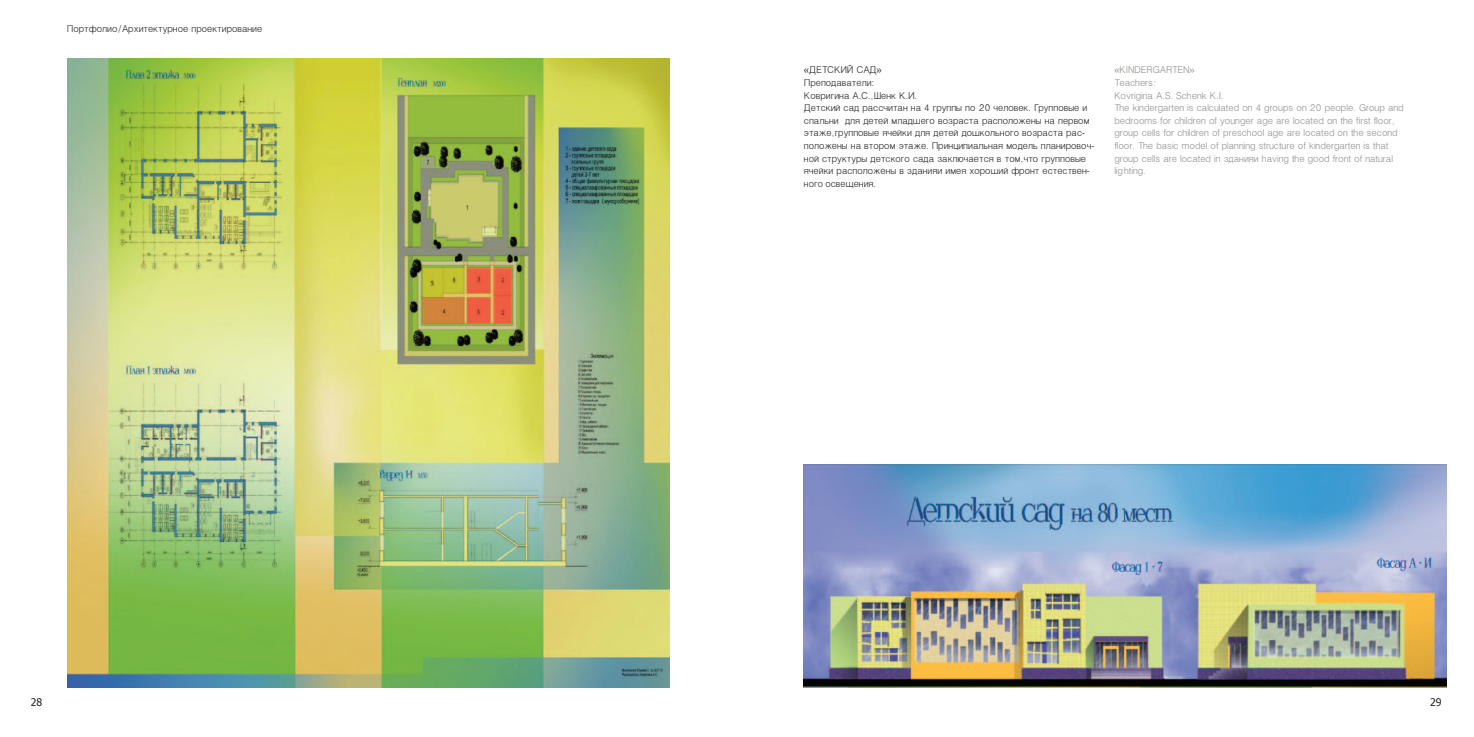
<style>
.page{position:relative;width:1474px;height:737px;background:#fff}
.page>*{position:absolute;margin:0;border:0;box-sizing:border-box;transform-origin:0 0}
.t1{font:10.5px/12.6px "Helvetica Light";color:#231f20}
.t2{font:10.5px/12.6px "Helvetica Light";color:#908e8b}
.t3{font:10.5px "Tahoma";color:#231f20}
.s1{font-family:"Mongolian Baiti"}
</style>
<div class="page">
<img style="left:67px;top:59px;width:603px;height:628px">
<img style="left:804px;top:464px;width:642px;height:223px">
<p class="t1" style="left:67px;top:23px;width:197px">Портфолио/Архитектурное проектирование</p>
<p class="t1" style="left:804px;top:64px;width:291px"><span class="s1">«</span>ДЕТСКИЙ САД<span class="s1">»<br></span>Преподаватели:<br>Ковригина А.С.,Шенк К.И.<br>Детский сад рассчитан на 4 группы по 20 человек. Групповые и спальни для детей младшего возраста расположены на первом этаже,групповые ячейки для детей дошкольного возраста рас&shy;положены на втором этаже. Принципиальная модель планировоч&shy;ной структуры детского сада заключается в том,что групповые ячейки расположены в зданияи имея хороший фронт естествен&shy;ного освещения.</p>
<p class="t2" style="left:1114px;top:64px;width:291px"><span class="s1">«</span>KINDERGARTEN<span class="s1">»<br></span>Teachers:<br>Kovrigina A.S. Schenk K.I.<br>The kindergarten is calculated on 4 groups on 20 people. Group and bedrooms for children of younger age are located on the first floor, group cells for children of preschool age are located on the second floor. The basic model of planning structure of kindergarten is that group cells are located in зданияи having the good front of natural lighting.</p>
<p class="t3" style="left:31px;top:695px;width:13px">28</p>
<p class="t3" style="left:1430px;top:695px;width:13px">29</p>
</div>
